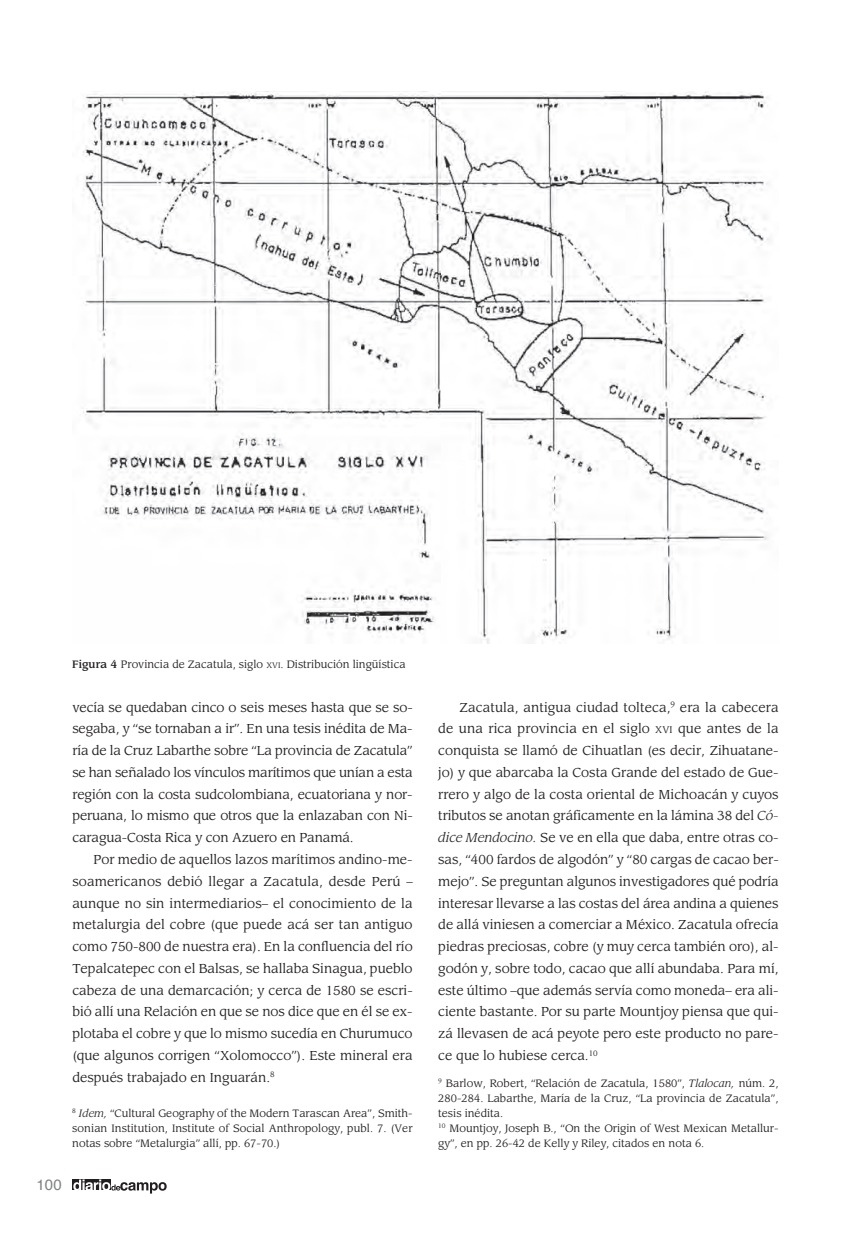
<style>
.page{position:relative;width:851px;height:1255px;background:#fff}
.page>*{position:absolute;margin:0;border:0;box-sizing:border-box;transform-origin:0 0}
.t1{font:15px "Helvetica";color:#808285}
.t2{font:12.75px/21.8px "Leawood";color:#231f20;text-align:justify}
.t3{font:10.5px/15px "Leawood";color:#231f20}
.s1{font-weight:500}
.s2{font-size:7.8px}
.s3{font-style:inherit}
.s4{font-style:italic}
.s5{font-size:9.6px}
</style>
<div class="page">
<div style="left:72px;top:1179px;width:39px;height:11px;background:#231f20"></div>
<svg style="left:73px;top:1179px;width:94px;height:14px"></svg>
<img style="left:83px;top:92px;width:688px;height:552px">
<p class="t3" style="left:72px;top:656px;width:335px"><span class="s1">Figura 4</span> Provincia de Zacatula, siglo <span class="s2">XVI</span><span class="s3">.</span> Distribución lingüística</p>
<p class="t2" style="left:72px;top:696px;width:342px">vecía se quedaban cinco o seis meses hasta que se so&shy;segaba, y “se tornaban a ir”. En una tesis inédita de Ma&shy;ría de la Cruz Labarthe sobre “La provincia de Zacatula” se han señalado los vínculos marítimos que unían a esta región con la costa sudcolombiana, ecuatoriana y nor&shy;peruana, lo mismo que otros que la enlazaban con Ni&shy;caragua-Costa Rica y con Azuero en Panamá.</p>
<p class="t2" style="left:72px;top:848px;width:342px;text-indent:21px">Por medio de aquellos lazos marítimos andino-me&shy;soamericanos debió llegar a Zacatula, desde Perú – aunque no sin intermediarios– el conocimiento de la metalurgia del cobre (que puede acá ser tan antiguo como 750-800 de nuestra era). En la confluencia del río Tepalcatepec con el Balsas, se hallaba Sinagua, pueblo cabeza de una demarcación; y cerca de 1580 se escri&shy;bió allí una Relación en que se nos dice que en él se ex&shy;plotaba el cobre y que lo mismo sucedía en Churumuco (que algunos corrigen “Xolomocco”). Este mineral era después trabajado en Inguarán.<sup>8</sup></p>
<p class="t3" style="left:72px;top:1105px;width:342px;text-align:justify"><sup>8</sup> <span class="s4">Idem,</span> “Cultural Geography of the Modern Tarascan Area”, Smith&shy;sonian Institution, Institute of Social Anthropology, publ. 7. (Ver notas sobre “Metalurgia” allí, pp. 67-70.)</p>
<p class="t1" style="left:37px;top:1173px;width:27px">100</p>
<p class="t2" style="left:438px;top:696px;width:342px;text-indent:21px">Zacatula, antigua ciudad tolteca,<sup>9</sup> era la cabecera de una rica provincia en el siglo <span class="s5">XVI</span> que antes de la conquista se llamó de Cihuatlan (es decir, Zihuatane&shy;jo) y que abarcaba la Costa Grande del estado de Gue&shy;rrero y algo de la costa oriental de Michoacán y cuyos tributos se anotan gráficamente en la lámina 38 del <span class="s4">Có&shy;dice Mendocino.</span> Se ve en ella que daba, entre otras co&shy;sas, “400 fardos de algodón” y “80 cargas de cacao ber&shy;mejo”. Se preguntan algunos investigadores qué podría interesar llevarse a las costas del área andina a quienes de allá viniesen a comerciar a México. Zacatula ofrecía piedras preciosas, cobre (y muy cerca también oro), al&shy;godón y, sobre todo, cacao que allí abundaba. Para mí, este último –que además servía como moneda– era ali&shy;ciente bastante. Por su parte Mountjoy piensa que qui&shy;zá llevasen de acá peyote pero este producto no pare&shy;ce que lo hubiese cerca.<sup>10</sup></p>
<p class="t3" style="left:438px;top:1075px;width:342px"><sup>9</sup> Barlow, Robert, “Relación de Zacatula, 1580”, <span class="s4">Tlalocan,</span> núm. 2, 280-284. Labarthe, María de la Cruz, “La provincia de Zacatula”, tesis inédita.<br><sup>10</sup> Mountjoy, Joseph B., “On the Origin of West Mexican Metallur&shy;gy”, en pp. 26-42 de Kelly y Riley, citados en nota 6.</p>
</div>
